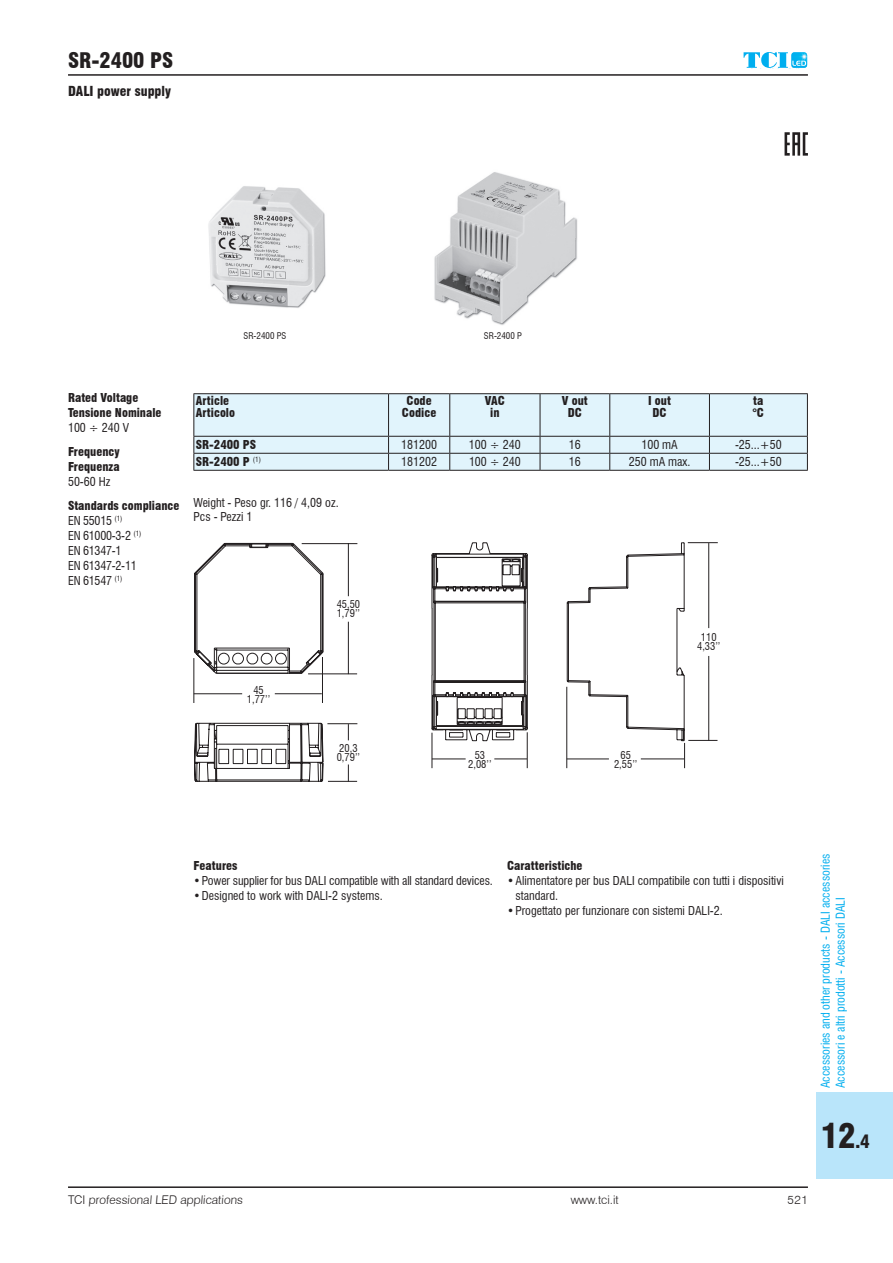
<style>
.page{position:relative;width:893px;height:1263px;background:#fff}
.page>*{position:absolute;margin:0;border:0;box-sizing:border-box;transform-origin:0 0}
.t1{font:900 condensed 33px "Swiss 721 BT";color:#231f20}
.t2{font:900 condensed 21px "Swiss 721 BT";color:#231f20}
.t3{font:900 condensed 13.5px "Swiss 721 BT";color:#231f20}
.t4{font:condensed 12px/15px "Swiss 721 BT";color:#231f20}
.t5{font:900 condensed 12px/12px "Swiss 721 BT";color:#231f20}
.t6{font:condensed 12px/15px "Swiss 721 BT";color:#00aeef}
.t7{font:condensed 12px/15px "Swiss 721 BT";letter-spacing:-.02em;color:#231f20}
.t8{font:300 12px "Swiss 721 BT";color:#231f20}
.t9{font:condensed 10.5px/9px "Swiss 721 BT";color:#231f20;text-align:center}
.t10{font:condensed 9px "Swiss 721 BT";color:#231f20}
.s1{font-weight:900}
.s2{font-size:18px}
</style>
<div class="page">
<hr style="left:68px;top:74px;width:740px;height:2px;background:#231f20">
<hr style="left:68px;top:1186px;width:740px;height:2px;background:#231f20">
<img style="left:806px;top:53px;width:1px;height:14px">
<svg style="left:744px;top:52px;width:62px;height:16px"></svg>
<div style="left:816px;top:1092px;width:77px;height:87px;background:#b9e5fa"></div>
<div style="left:194px;top:394px;width:613px;height:76px;background:#e1f4fc"></div>
<hr style="left:193px;top:393px;width:196px;height:1px;background:#231f20">
<hr style="left:193px;top:394px;width:1px;height:42px;background:#231f20">
<hr style="left:389px;top:393px;width:61px;height:1px;background:#231f20">
<hr style="left:388px;top:394px;width:1px;height:42px;background:#231f20">
<hr style="left:450px;top:393px;width:90px;height:1px;background:#231f20">
<hr style="left:449px;top:394px;width:1px;height:42px;background:#231f20">
<hr style="left:540px;top:393px;width:70px;height:1px;background:#231f20">
<hr style="left:540px;top:394px;width:1px;height:42px;background:#231f20">
<hr style="left:610px;top:393px;width:99px;height:1px;background:#231f20">
<hr style="left:609px;top:394px;width:1px;height:42px;background:#231f20">
<hr style="left:709px;top:393px;width:99px;height:1px;background:#231f20">
<hr style="left:709px;top:394px;width:1px;height:42px;background:#231f20">
<hr style="left:807px;top:394px;width:1px;height:42px;background:#231f20">
<svg style="left:388px;top:437px;width:1px;height:33px"></svg>
<svg style="left:449px;top:437px;width:1px;height:33px"></svg>
<svg style="left:540px;top:437px;width:1px;height:33px"></svg>
<svg style="left:609px;top:437px;width:1px;height:33px"></svg>
<svg style="left:709px;top:437px;width:1px;height:33px"></svg>
<svg style="left:807px;top:437px;width:1px;height:33px"></svg>
<hr style="left:193px;top:453px;width:196px;height:1px;background:#231f20">
<svg style="left:193px;top:437px;width:1px;height:33px"></svg>
<hr style="left:389px;top:453px;width:61px;height:1px;background:#231f20">
<hr style="left:450px;top:453px;width:90px;height:1px;background:#231f20">
<hr style="left:540px;top:453px;width:70px;height:1px;background:#231f20">
<hr style="left:610px;top:453px;width:99px;height:1px;background:#231f20">
<hr style="left:709px;top:453px;width:99px;height:1px;background:#231f20">
<hr style="left:193px;top:470px;width:196px;height:1px;background:#231f20">
<hr style="left:389px;top:470px;width:61px;height:1px;background:#231f20">
<hr style="left:450px;top:470px;width:90px;height:1px;background:#231f20">
<hr style="left:540px;top:470px;width:70px;height:1px;background:#231f20">
<hr style="left:610px;top:470px;width:99px;height:1px;background:#231f20">
<hr style="left:709px;top:470px;width:99px;height:1px;background:#231f20">
<hr style="left:193px;top:436px;width:196px;height:1px;background:#231f20">
<hr style="left:389px;top:436px;width:61px;height:1px;background:#231f20">
<hr style="left:450px;top:436px;width:90px;height:1px;background:#231f20">
<hr style="left:540px;top:436px;width:70px;height:1px;background:#231f20">
<hr style="left:610px;top:436px;width:99px;height:1px;background:#231f20">
<hr style="left:709px;top:436px;width:99px;height:1px;background:#231f20">
<img style="left:434px;top:172px;width:144px;height:153px">
<svg style="left:431px;top:542px;width:97px;height:200px"></svg>
<hr style="left:688px;top:542px;width:30px;height:1px;background:#231f20">
<hr style="left:432px;top:733px;width:1px;height:35px;background:#231f20">
<hr style="left:527px;top:732px;width:1px;height:36px;background:#231f20">
<svg style="left:566px;top:542px;width:151px;height:226px"></svg>
<hr style="left:432px;top:758px;width:34px;height:1px;background:#231f20">
<hr style="left:567px;top:758px;width:42px;height:1px;background:#231f20">
<hr style="left:494px;top:758px;width:33px;height:1px;background:#231f20">
<hr style="left:641px;top:758px;width:43px;height:1px;background:#231f20">
<svg style="left:194px;top:542px;width:130px;height:132px"></svg>
<hr style="left:302px;top:543px;width:55px;height:1px;background:#231f20">
<hr style="left:308px;top:673px;width:49px;height:1px;background:#231f20">
<hr style="left:348px;top:543px;width:1px;height:53px;background:#231f20">
<svg style="left:194px;top:722px;width:163px;height:60px"></svg>
<hr style="left:348px;top:622px;width:1px;height:52px;background:#231f20">
<hr style="left:193px;top:658px;width:1px;height:45px;background:#231f20">
<hr style="left:322px;top:657px;width:1px;height:46px;background:#231f20">
<hr style="left:194px;top:693px;width:48px;height:1px;background:#231f20">
<hr style="left:275px;top:693px;width:47px;height:1px;background:#231f20">
<img style="left:208px;top:186px;width:118px;height:122px">
<svg style="left:784px;top:132px;width:24px;height:24px"></svg>
<h2 class="t2" style="left:68px;top:48px;width:107px">SR-2400 PS</h2>
<p class="t3" style="left:68px;top:83px;width:104px">DALI power supply</p>
<p class="t10" style="left:243px;top:330px;width:44px">SR-2400 PS</p>
<p class="t10" style="left:484px;top:330px;width:39px">SR-2400 P</p>
<p class="t5" style="left:68px;top:391px;width:95px;line-height:15px">Rated Voltage<br>Tensione Nominale</p>
<p class="t4" style="left:68px;top:421px;width:63px">100 ÷ 240 V</p>
<p class="t5" style="left:68px;top:444px;width:53px;line-height:15px">Frequency<br>Frequenza</p>
<p class="t4" style="left:68px;top:474px;width:44px">50-60 Hz</p>
<p class="t7" style="left:68px;top:498px;width:113px"><span class="s1">Standards compliance<br></span>EN 55015 <sup>(1)<br></sup>EN 61000-3-2 <sup>(1)<br></sup>EN 61347-1<br>EN 61347-2-11<br>EN 61547 <sup>(1)</sup></p>
<p class="t5" style="left:196px;top:395px;width:41px">Article<br>Articolo</p>
<p class="t5" style="left:402px;top:395px;width:36px;text-align:center">Code<br>Codice</p>
<p class="t5" style="left:485px;top:395px;width:22px;text-align:center">VAC in</p>
<p class="t5" style="left:562px;top:395px;width:28px;text-align:center">V out<br>DC</p>
<p class="t5" style="left:648px;top:395px;width:24px;text-align:center">I out<br>DC</p>
<p class="t5" style="left:753px;top:395px;width:13px">ta °C</p>
<p class="t5" style="left:196px;top:439px;width:62px">SR-2400 PS</p>
<p class="t4" style="left:401px;top:437px;width:37px">181200</p>
<p class="t4" style="left:469px;top:437px;width:53px">100 ÷ 240</p>
<p class="t4" style="left:569px;top:437px;width:13px">16</p>
<p class="t4" style="left:641px;top:437px;width:38px">100 mA</p>
<p class="t4" style="left:735px;top:437px;width:48px">-25...+50</p>
<p class="t5" style="left:196px;top:456px;width:66px">SR-2400 P <sup>(1)</sup></p>
<p class="t4" style="left:401px;top:454px;width:37px">181202</p>
<p class="t4" style="left:469px;top:454px;width:53px">100 ÷ 240</p>
<p class="t4" style="left:569px;top:454px;width:13px">16</p>
<p class="t4" style="left:629px;top:454px;width:63px">250 mA max.</p>
<p class="t4" style="left:735px;top:454px;width:48px">-25...+50</p>
<p class="t4" style="left:193px;top:496px;width:147px;line-height:13.5px">Weight - Peso gr. 116 / 4,09 oz.<br>Pcs - Pezzi 1</p>
<p class="t9" style="left:247px;top:686px;width:25px">45<br>1,77’’</p>
<p class="t9" style="left:337px;top:599px;width:25px;text-align:left">45,50<br>1,79’’</p>
<p class="t9" style="left:697px;top:633px;width:25px">110<br>4,33’’</p>
<p class="t9" style="left:337px;top:744px;width:25px;text-align:left">20,3<br>0,79’’</p>
<p class="t9" style="left:468px;top:751px;width:25px">53<br>2,08’’</p>
<p class="t9" style="left:614px;top:751px;width:25px">65<br>2,55’’</p>
<p class="t5" style="left:193px;top:860px;width:45px">Features</p>
<p class="t4" style="left:193px;top:873px;width:301px">•Power supplier for bus DALI compatible with all standard devices.</p>
<p class="t4" style="left:193px;top:888px;width:191px">•Designed to work with DALI-2 systems.</p>
<p class="t5" style="left:507px;top:860px;width:77px">Caratteristiche</p>
<p class="t4" style="left:516px;top:873px;width:270px;text-indent:-9px">•Alimentatore per bus DALI compatibile con tutti i dispositivi standard.</p>
<p class="t4" style="left:507px;top:903px;width:217px">•Progettato per funzionare con sistemi DALI-2.</p>
<p class="t6" style="left:818px;top:1088px;width:236px;rotate:-90deg">Accessories and other products - DALI accessories<br>Accessori e altri prodotti - Accessori DALI</p>
<h1 class="t1" style="left:821px;top:1116px;width:51px">12<span class="s2">.4</span></h1>
<p class="t8" style="left:68px;top:1192px;width:177px">TCI professional LED applications</p>
<p class="t8" style="left:571px;top:1192px;width:50px">www.tci.it</p>
<p class="t8" style="left:788px;top:1192px;width:22px">521</p>
</div>
